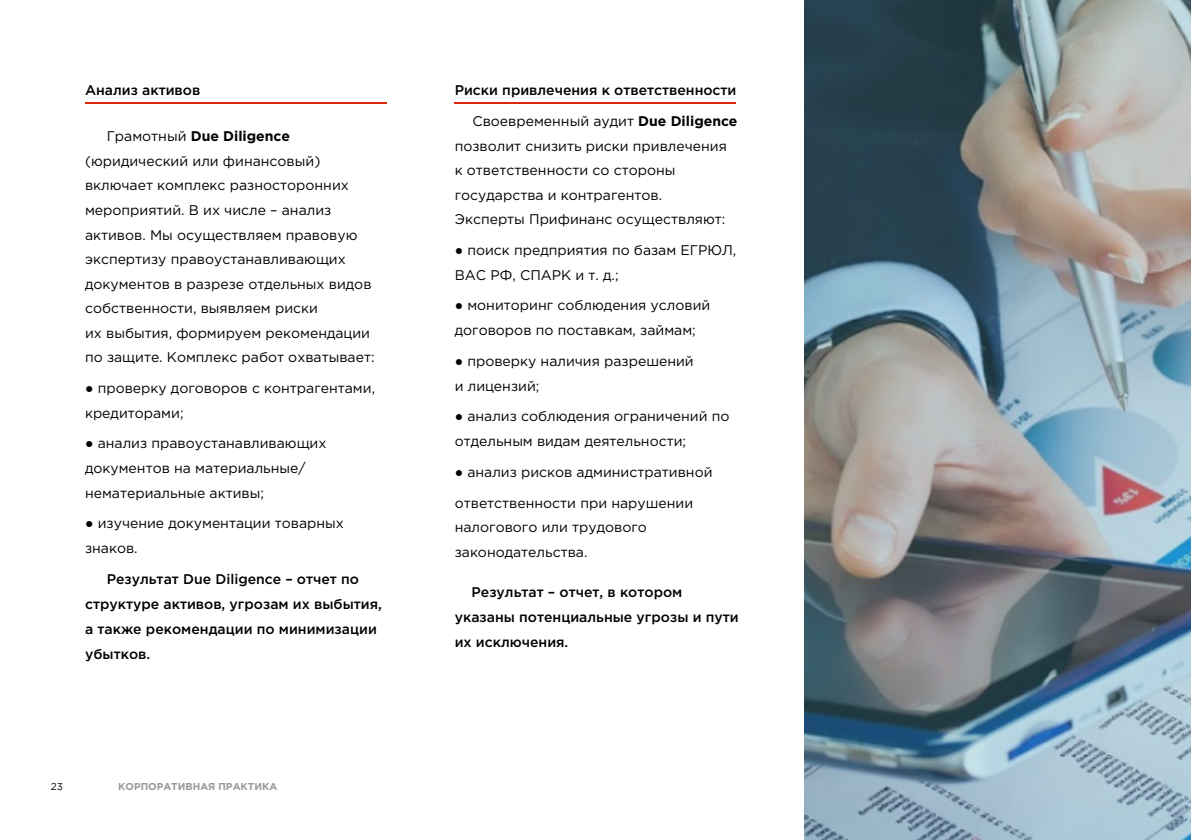
<style>
.page{position:relative;width:1191px;height:840px;background:#fff}
.page>*{position:absolute;margin:0;border:0;box-sizing:border-box;transform-origin:0 0}
.t1{font:14px/24.6px "Gotham Pro";color:#000}
.t2{font:500 14px/24.8px "Gotham Pro";color:#000}
.t3{font:700 10px "Gotham Pro";color:#999}
.t4{font:10px "Gotham Pro";color:#000}
.s1{font-weight:700}
.s2{font-family:"Arial"}
</style>
<div class="page">
<hr style="left:455px;top:102px;width:281px;height:2px;background:#df2611">
<div style="left:804px;top:0;width:387px;height:839px;background:#57a7b3;opacity:.3"></div>
<hr style="left:85px;top:102px;width:302px;height:2px;background:#df2611">
<p class="t2" style="left:85px;top:79px;width:117px">Анализ активов</p>
<p class="t1" style="left:85px;top:125px;width:291px;text-indent:22px">Грамотный <span class="s1">Due Diligence </span>(юридический или финансовый) включает комплекс разносторонних мероприятий. В их числе – анализ активов. Мы осуществляем правовую экспертизу правоустанавливающих документов в разрезе отдельных видов собственности, выявляем риски<br>их выбытия, формируем рекомендации по защите. Комплекс работ охватывает:</p>
<p class="t1" style="left:85px;top:376px;width:291px"><span class="s2">●</span> проверку договоров с контрагентами, кредиторами;</p>
<p class="t1" style="left:85px;top:432px;width:243px"><span class="s2">●</span> анализ правоустанавливающих документов на материальные/ нематериальные активы;</p>
<p class="t1" style="left:85px;top:511px;width:260px"><span class="s2">●</span> изучение документации товарных знаков.</p>
<p class="t2" style="left:85px;top:567px;width:298px;text-indent:22px">Результат Due Diligence – отчет по структуре активов, угрозам их выбытия, а также рекомендации по минимизации убытков.</p>
<p class="t4" style="left:51px;top:782px;width:14px">23</p>
<p class="t3" style="left:118px;top:782px;width:161px">КОРПОРАТИВНАЯ ПРАКТИКА</p>
<p class="t2" style="left:455px;top:79px;width:283px">Риски привлечения к ответственности</p>
<p class="t1" style="left:455px;top:110px;width:284px;text-indent:18px">Своевременный аудит <span class="s1">Due Diligence </span>позволит снизить риски привлечения к ответственности со стороны государства и контрагентов.<br>Эксперты Прифинанс осуществляют:</p>
<p class="t1" style="left:455px;top:238px;width:283px"><span class="s2">●</span> поиск предприятия по базам ЕГРЮЛ,<br>ВАС РФ, СПАРК и т. д.;</p>
<p class="t1" style="left:455px;top:294px;width:257px"><span class="s2">●</span> мониторинг соблюдения условий договоров по поставкам, займам;</p>
<p class="t1" style="left:455px;top:349px;width:240px"><span class="s2">●</span> проверку наличия разрешений и лицензий;</p>
<p class="t1" style="left:455px;top:404px;width:276px"><span class="s2">●</span> анализ соблюдения ограничений по отдельным видам деятельности;</p>
<p class="t1" style="left:455px;top:460px;width:259px"><span class="s2">●</span> анализ рисков административной</p>
<p class="t1" style="left:455px;top:491px;width:240px">ответственности при нарушении налогового или трудового законодательства.</p>
<p class="t2" style="left:455px;top:580px;width:285px;text-indent:17px">Результат – отчет, в котором указаны потенциальные угрозы и пути их исключения.</p>
</div>
